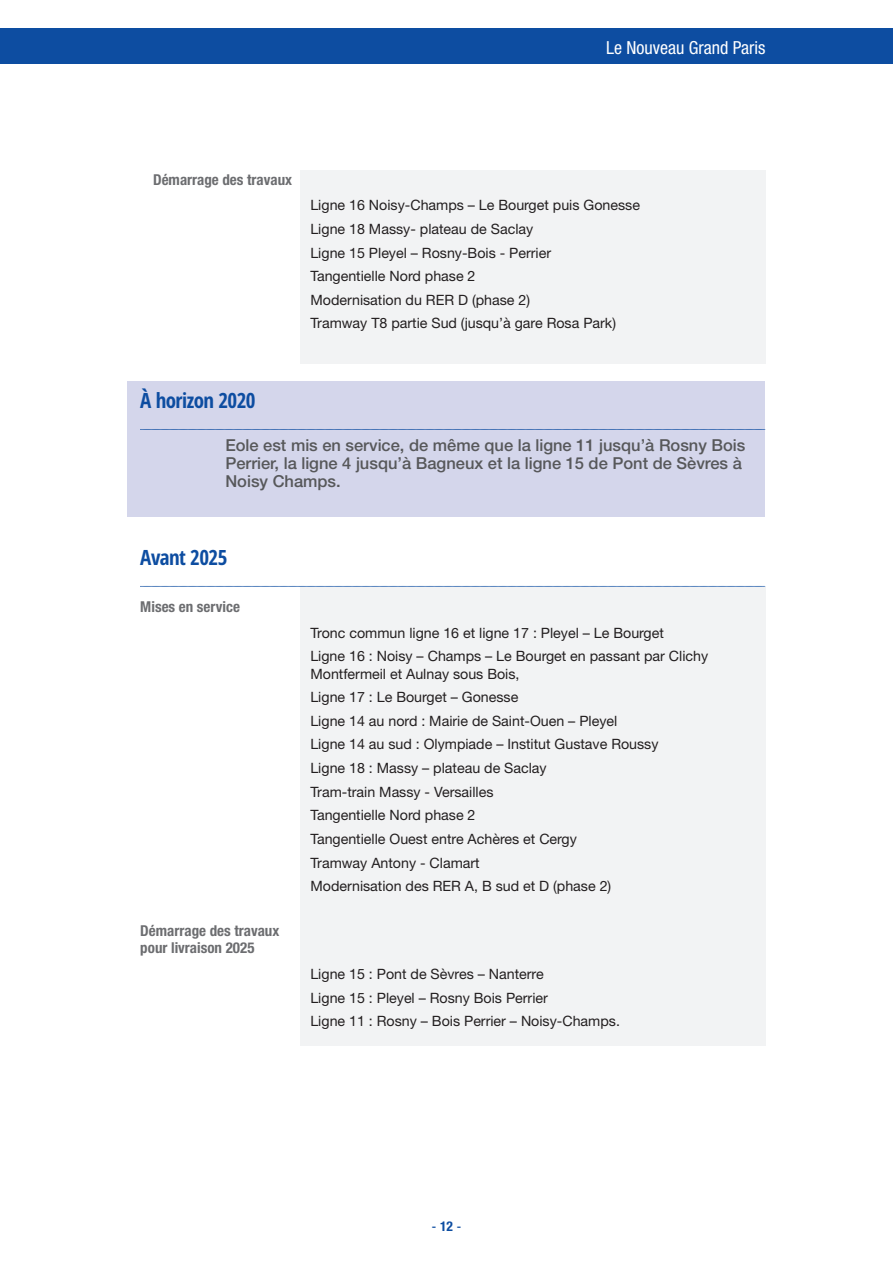
<style>
.page{position:relative;width:893px;height:1263px;background:#fff}
.page>*{position:absolute;margin:0;border:0;box-sizing:border-box;transform-origin:0 0}
.t1{font:700 condensed 21px "Open Sans";letter-spacing:-.025em;color:#0d4da1}
.t2{font:condensed 18px "Helvetica Neue";color:#fff}
.t3{font:500 16.5px/18px "Helvetica Neue";color:#57585a}
.t4{font:700 condensed 15px/17.2px "Helvetica Neue";color:#6c6d70}
.t5{font:14.25px/23.7px "Helvetica Neue";color:#231f20}
.t6{font:13.5px "Helvetica";color:#0d4da1}
.s1{font-family:"Helvetica Neue";font-weight:700;font-stretch:condensed}
</style>
<div class="page">
<div style="left:300px;top:587px;width:465px;height:458px;background:#f2f3f4"></div>
<div style="left:128px;top:381px;width:637px;height:136px;background:#d4d6eb"></div>
<div style="left:0;top:29px;width:893px;height:35px;background:#0d4da1"></div>
<div style="left:300px;top:170px;width:465px;height:194px;background:#f2f3f4"></div>
<svg style="left:140px;top:429px;width:626px;height:1px"></svg>
<svg style="left:140px;top:586px;width:626px;height:1px"></svg>
<p class="t2" style="left:606px;top:42px;width:161px">Le Nouveau Grand Paris</p>
<p class="t4" style="left:153px;top:170px;width:141px">Démarrage des travaux</p>
<p class="t5" style="left:310px;top:195px;width:331px">Ligne 16 Noisy-Champs – Le Bourget puis Gonesse Ligne 18 Massy- plateau de Saclay<br>Ligne 15 Pleyel – Rosny-Bois - Perrier<br>Tangentielle Nord phase 2<br>Modernisation du RER D (phase 2)<br>Tramway T8 partie Sud (jusqu’à gare Rosa Park)</p>
<h1 class="t1" style="left:140px;top:388px;width:117px">À horizon 2020</h1>
<p class="t3" style="left:225px;top:438px;width:522px">Eole est mis en service, de même que la ligne 11 jusqu’à Rosny Bois<br>Perrier, la ligne 4 jusqu’à Bagneux et la ligne 15 de Pont de Sèvres à<br>Noisy Champs.</p>
<h1 class="t1" style="left:140px;top:545px;width:89px">Avant 2025</h1>
<p class="t4" style="left:140px;top:598px;width:101px">Mises en service</p>
<p class="t4" style="left:140px;top:922px;width:141px">Démarrage des travaux pour livraison 2025</p>
<p class="t5" style="left:310px;top:622px;width:399px">Tronc commun ligne 16 et ligne 17 : Pleyel – Le Bourget<br>Ligne 16 : Noisy – Champs – Le Bourget en passant par Clichy</p>
<p class="t5" style="left:310px;top:663px;width:350px">Montfermeil et Aulnay sous Bois,<br>Ligne 17 : Le Bourget – Gonesse<br>Ligne 14 au nord : Mairie de Saint-Ouen – Pleyel<br>Ligne 14 au sud : Olympiade – Institut Gustave Roussy Ligne 18 : Massy – plateau de Saclay<br>Tram-train Massy - Versailles<br>Tangentielle Nord phase 2<br>Tangentielle Ouest entre Achères et Cergy<br>Tramway Antony - Clamart<br>Modernisation des RER A, B sud et D (phase 2)</p>
<p class="t5" style="left:310px;top:963px;width:311px">Ligne 15 : Pont de Sèvres – Nanterre<br>Ligne 15 : Pleyel – Rosny Bois Perrier<br>Ligne 11 : Rosny – Bois Perrier – Noisy-Champs.</p>
<p class="t6" style="left:432px;top:1219px;width:31px">-<span class="s1">12</span>-</p>
</div>
